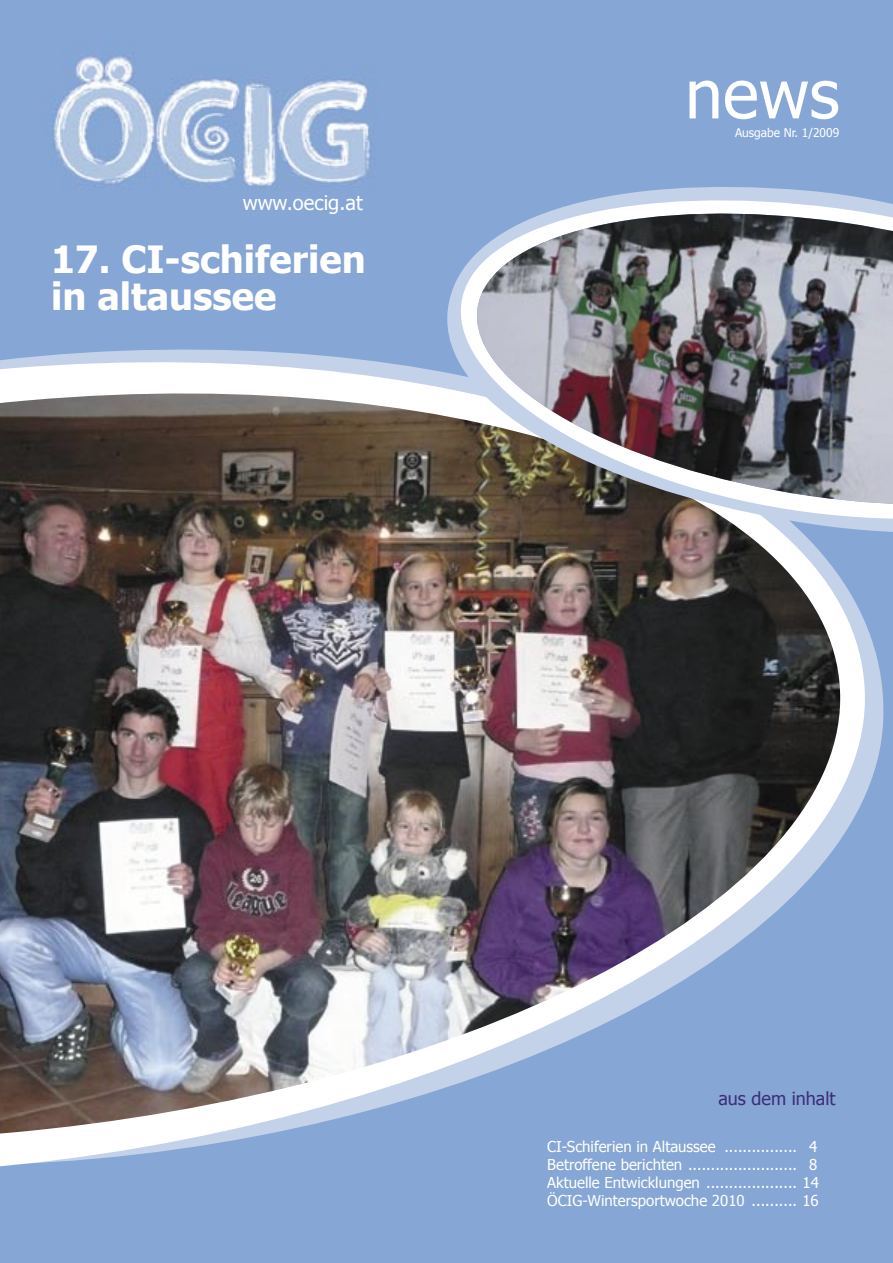
<style>
.page{position:relative;width:893px;height:1263px;background:#86a6d5}
.page>*{position:absolute;margin:0;border:0;box-sizing:border-box;transform-origin:0 0}
.t1{font:67.5px "Tahoma";color:#fff}
.t2{font:700 37.5px/37.5px "Tahoma";color:#fff}
.t3{font:20.1px "Tahoma";color:#fff}
.t4{font:18px "Tahoma";color:#3c2e79}
.t5{font:15px/18px "Tahoma";color:#fff;text-align:justify}
.t6{font:12px "Tahoma";color:#fff}
</style>
<div class="page">
<img style="left:53px;top:55px;width:318px;height:133px">
<svg style="left:0;top:349px;width:867px;height:488px"></svg>
<svg style="left:0;top:361px;width:842px;height:478px;background:#eff2f9"></svg>
<img style="left:0;top:391px;width:841px;height:776px">
<svg style="left:437px;top:292px;width:430px;height:264px"></svg>
<svg style="left:452px;top:187px;width:441px;height:351px"></svg>
<img style="left:468px;top:195px;width:425px;height:328px">
<h3 class="t3" style="left:243px;top:189px;width:121px">www.oecig.at</h3>
<h2 class="t2" style="left:51px;top:238px;width:316px">17. CI-schiferien in altaussee</h2>
<h1 class="t1" style="left:685px;top:49px;width:156px">news</h1>
<p class="t6" style="left:735px;top:125px;width:106px">Ausgabe Nr. 1/2009</p>
<p class="t4" style="left:718px;top:1087px;width:119px">aus dem inhalt</p>
<p class="t5" style="left:547px;top:1137px;width:273px">CI-Schiferien in Altaussee ................ 4<br>Betroffene berichten ........................ 8<br>Aktuelle Entwicklungen .................... 14<br>ÖCIG-Wintersportwoche 2010 .......... 16</p>
</div>
